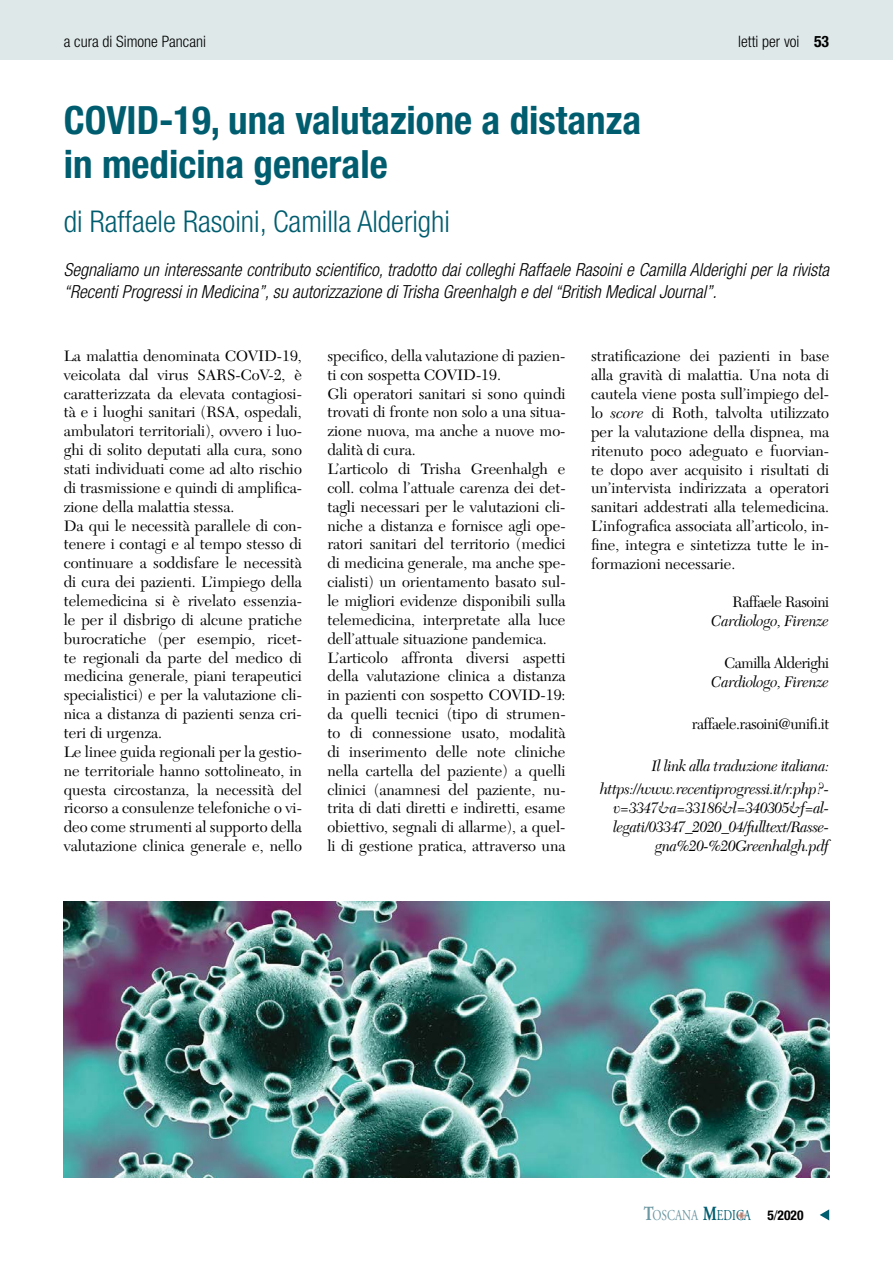
<style>
.page{position:relative;width:893px;height:1263px;background:#fff}
.page>*{position:absolute;margin:0;border:0;box-sizing:border-box;transform-origin:0 0}
.t1{font:700 condensed 39px/43.5px "Helvetica Neue LT Std";color:#005d6f}
.t2{font:300 condensed 30px "Helvetica Neue LT Std";color:#005d6f}
.t3{font:italic 300 condensed 18px/22.5px "Helvetica Neue LT Std";color:#000}
.t4{font:15.75px/18.9px "New Caledonia LT Std";color:#000}
.t5{font:italic 15.75px/18.9px "New Caledonia LT Std";letter-spacing:-.03em;color:#000;text-align:right}
.t6{font:300 condensed 15.75px "Helvetica Neue LT Std";color:#000}
.t7{font:15px "Adobe Garamond Pro";color:#6c97a2;scale:.76 1}
.s1{font-weight:700}
.s2{font-style:italic}
.s3{font-weight:700;font-size:20.1px}
.s4{font-weight:700;font-size:20.1px;color:#005d6f}
.s5{color:#005d6f}
.s6{font-family:"Helvetica Neue LT Std";font-weight:700;font-stretch:condensed;font-size:13.5px;color:#000}
.s7{font-family:"Helvetica Neue LT Std";font-stretch:condensed;font-size:13.5px;color:#000}
</style>
<div class="page">
<svg style="left:738px;top:1212px;width:6px;height:6px"></svg>
<svg style="left:820px;top:1209px;width:9px;height:11px"></svg>
<div style="left:0;top:0;width:893px;height:60px;background:#dee8e9"></div>
<img style="left:64px;top:901px;width:765px;height:277px">
<p class="t6" style="left:64px;top:32px;width:144px">a cura di Simone Pancani</p>
<p class="t6" style="left:738px;top:32px;width:63px">let i per voi</p>
<p class="t6" style="left:752px;top:32px;width:79px">testatina <span class="s1">53</span></p>
<h1 class="t1" style="left:64px;top:98px;width:579px">COVID-19, una valutazione a distanza in medicina generale</h1>
<h2 class="t2" style="left:64px;top:204px;width:388px">di Raffaele Rasoini, Camilla Alderighi</h2>
<p class="t3" style="left:64px;top:259px;width:767px">Segnaliamo un interessante contributo scientifico, tradotto dai colleghi Raffaele Rasoini e Camilla Alderighi per la rivista “Recenti Progressi in Medicina”, su autorizzazione di Trisha Greenhalgh e del “British Medical Journal”.</p>
<p class="t4" style="left:64px;top:347px;width:240px">La malattia denominata COVID-19, veicolata dal virus SARS-CoV-2, è caratterizzata da elevata contagiosi&shy;tà e i luoghi sanitari (RSA, ospedali, ambulatori territoriali), ovvero i luo&shy;ghi di solito deputati alla cura, sono stati individuati come ad alto rischio di trasmissione e quindi di amplifica&shy;zione della malattia stessa.<br>Da qui le necessità parallele di con&shy;tenere i contagi e al tempo stesso di continuare a soddisfare le necessità di cura dei pazienti. L’impiego della telemedicina si è rivelato essenzia&shy;le per il disbrigo di alcune pratiche burocratiche (per esempio, ricet&shy;te regionali da parte del medico di medicina generale, piani terapeutici specialistici) e per la valutazione cli&shy;nica a distanza di pazienti senza cri&shy;teri di urgenza.<br>Le linee guida regionali per la gestio&shy;ne territoriale hanno sottolineato, in questa circostanza, la necessità del ricorso a consulenze telefoniche o vi&shy;deo come strumenti al supporto della valutazione clinica generale e, nello</p>
<p class="t4" style="left:327px;top:347px;width:240px">specifico, della valutazione di pazien&shy;ti con sospetta COVID-19.<br>Gli operatori sanitari si sono quindi trovati di fronte non solo a una situa&shy;zione nuova, ma anche a nuove mo&shy;dalità di cura.<br>L’articolo di Trisha Greenhalgh e coll. colma l’attuale carenza dei det&shy;tagli necessari per le valutazioni cli&shy;niche a distanza e fornisce agli ope&shy;ratori sanitari del territorio (medici di medicina generale, ma anche spe&shy;cialisti) un orientamento basato sul&shy;le migliori evidenze disponibili sulla telemedicina, interpretate alla luce dell’attuale situazione pandemica.<br>L’articolo affronta diversi aspetti della valutazione clinica a distanza in pazienti con sospetto COVID-19: da quelli tecnici (tipo di strumen&shy;to di connessione usato, modalità di inserimento delle note cliniche nella cartella del paziente) a quelli clinici (anamnesi del paziente, nu&shy;trita di dati diretti e indiretti, esame obiettivo, segnali di allarme), a quel&shy;li di gestione pratica, attraverso una</p>
<p class="t4" style="left:591px;top:347px;width:240px;text-align:justify">stratificazione dei pazienti in base alla gravità di malattia. Una nota di cautela viene posta sull’impiego del&shy;lo <span class="s2">score</span> di Roth, talvolta utilizzato per la valutazione della dispnea, ma ritenuto poco adeguato e fuorvian&shy;te dopo aver acquisito i risultati di un’intervista indirizzata a operatori sanitari addestrati alla telemedicina.<br>L’infografica associata all’articolo, in&shy;fine, integra e sintetizza tutte le in&shy;formazioni necessarie.</p>
<p class="t4" style="left:732px;top:593px;width:98px">Raffaele Rasoini</p>
<p class="t5" style="left:711px;top:612px;width:119px">Cardiologo, Firenze</p>
<p class="t4" style="left:724px;top:654px;width:106px">Camilla Alderighi</p>
<p class="t5" style="left:711px;top:673px;width:119px">Cardiologo, Firenze</p>
<p class="t4" style="left:692px;top:715px;width:139px">raffaele.rasoini@unifi.it</p>
<p class="t5" style="left:600px;top:755px;width:231px;line-height:23.2px">Il link alla traduzione italiana: https://www.recentiprogressi.it/r.php?-</p>
<p class="t5" style="left:613px;top:799px;width:217px">v=3347&amp;a=33186&amp;l=340305&amp;f=al&shy;legati/03347_2020_04/fulltext/Rasse&shy;gna%20-%20Greenhalgh.pdf</p>
<p class="t7" style="left:644px;top:1206px;width:212px"><span class="s3">T</span>OSCANA <span class="s4">M</span><span class="s5">EDICA</span> <span class="s6">5</span><span class="s7">/</span><span class="s6">2020</span></p>
</div>
